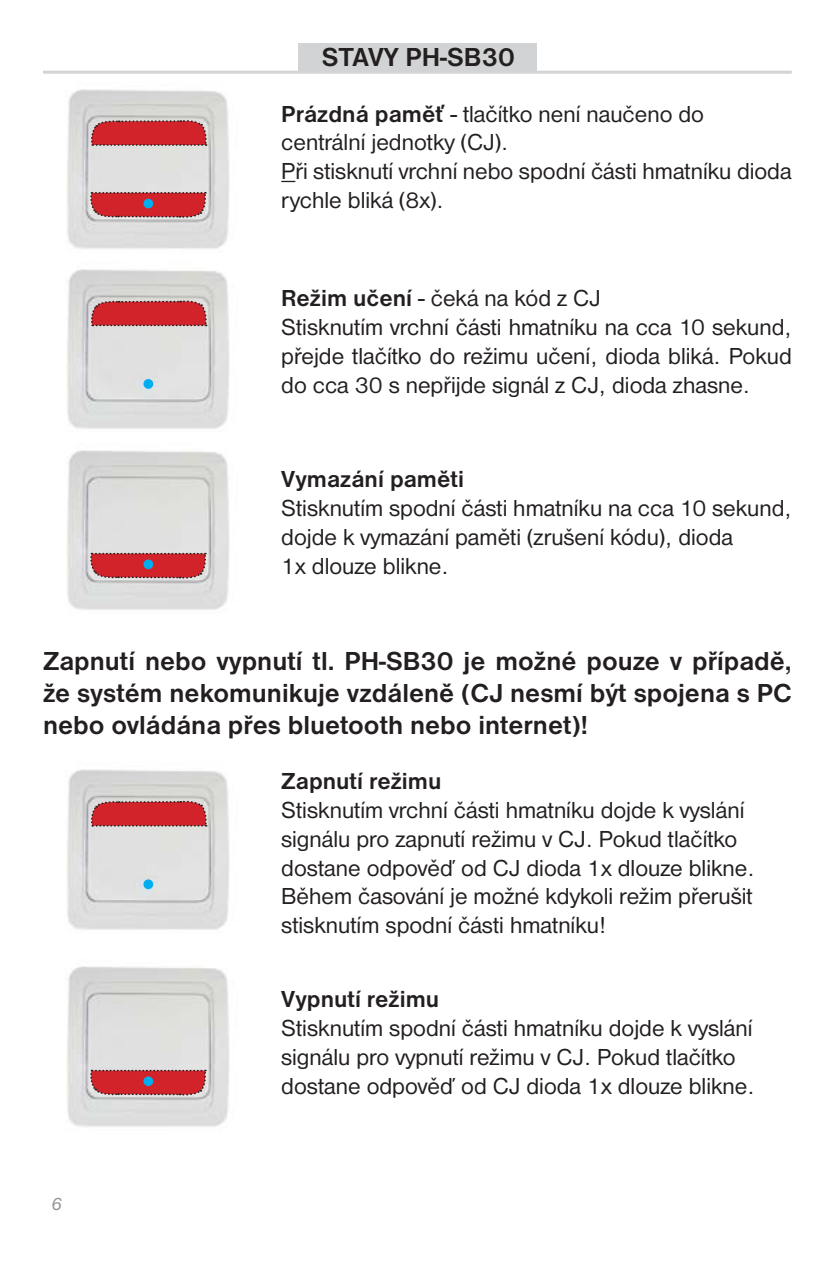
<style>
.page{position:relative;width:832px;height:1262px;background:#fff}
.page>*{position:absolute;margin:0;border:0;box-sizing:border-box;transform-origin:0 0}
.t1{font:700 27px/32.4px "Nimbus Sans DOT";color:#231f20;text-align:justify}
.t2{font:24px/28.8px "Nimbus Sans DOT";color:#231f20}
.t3{font:700 24px "Nimbus Sans DOT";color:#231f20}
.t4{font:italic 18px "Nimbus Sans DOT";color:#939598}
.s1{font-weight:700}
</style>
<div class="page">
<img style="left:66px;top:769px;width:164px;height:161px">
<svg style="left:90px;top:799px;width:118px;height:27px;background:#ca4045"></svg>
<div style="left:143px;top:879px;width:10px;height:10px;background:#00aeef;border-radius:50%"></div>
<img style="left:66px;top:966px;width:164px;height:161px">
<svg style="left:89px;top:1069px;width:118px;height:27px;background:#c94146"></svg>
<div style="left:143px;top:1076px;width:10px;height:9px;background:#00aeef;border-radius:50%"></div>
<div style="left:298px;top:43px;width:238px;height:28px;background:#d1d3d4"></div>
<hr style="left:43px;top:71px;width:748px;height:3px;background:#d1d3d4">
<svg style="left:281px;top:181px;width:14px;height:1px"></svg>
<img style="left:66px;top:89px;width:164px;height:521px">
<svg style="left:90px;top:119px;width:118px;height:27px;background:#c93f44"></svg>
<svg style="left:89px;top:192px;width:118px;height:26px;background:#c83a40"></svg>
<div style="left:143px;top:199px;width:10px;height:9px;background:#00aeef;border-radius:50%"></div>
<svg style="left:90px;top:299px;width:118px;height:27px;background:#c93f44"></svg>
<div style="left:143px;top:379px;width:10px;height:10px;background:#00aeef;border-radius:50%"></div>
<svg style="left:89px;top:552px;width:118px;height:27px;background:#c94046"></svg>
<div style="left:143px;top:559px;width:10px;height:10px;background:#00aeef;border-radius:50%"></div>
<p class="t1" style="left:322px;top:41px;width:195px">STAVY PH-SB30</p>
<p class="t2" style="left:281px;top:101px;width:512px"><span class="s1">Prázdná paměť</span> - tlačítko není naučeno do centrální jednotky (CJ).<br>Při stisknutí vrchní nebo spodní části hmatníku dioda rychle bliká (8x).</p>
<p class="t2" style="left:281px;top:286px;width:512px"><span class="s1">Režim učení</span> - čeká na kód z CJ<br>Stisknutím vrchní části hmatníku na cca 10 sekund, přejde tlačítko do režimu učení, dioda bliká. Pokud do cca 30 s nepřijde signál z CJ, dioda zhasne.</p>
<p class="t3" style="left:281px;top:465px;width:184px">Vymazání paměti</p>
<p class="t2" style="left:281px;top:496px;width:512px">Stisknutím spodní části hmatníku na cca 10 sekund, dojde k vymazání paměti (zrušení kódu), dioda<br>1x dlouze blikne.</p>
<p class="t1" style="left:43px;top:644px;width:750px">Zapnutí nebo vypnutí tl. PH-SB30 je možné pouze v případě, že systém nekomunikuje vzdáleně (CJ nesmí být spojena s PC nebo ovládána přes bluetooth nebo internet)!</p>
<p class="t3" style="left:281px;top:766px;width:162px">Zapnutí režimu</p>
<p class="t2" style="left:281px;top:797px;width:475px">Stisknutím vrchní části hmatníku dojde k vyslání signálu pro zapnutí režimu v CJ. Pokud tlačítko dostane odpověď od CJ dioda 1x dlouze blikne.<br>Během časování je možné kdykoli režim přerušit stisknutím spodní části hmatníku!</p>
<p class="t4" style="left:52px;top:1193px;width:12px">6</p>
<p class="t3" style="left:281px;top:984px;width:159px">Vypnutí režimu</p>
<p class="t2" style="left:281px;top:1015px;width:475px">Stisknutím spodní části hmatníku dojde k vyslání signálu pro vypnutí režimu v CJ. Pokud tlačítko dostane odpověď od CJ dioda 1x dlouze blikne.</p>
</div>
